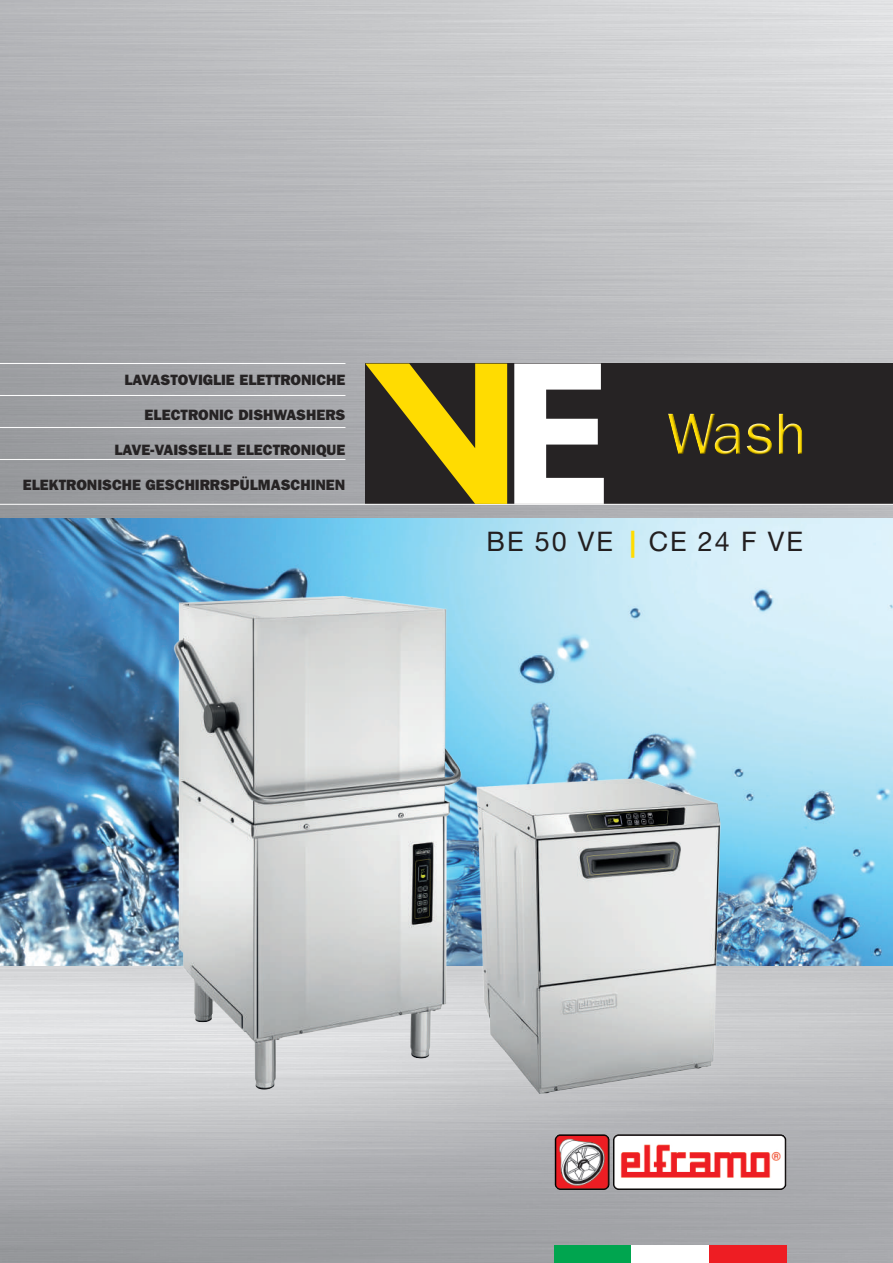
<style>
.page{position:relative;width:893px;height:1263px;background:#fff}
.page>*{position:absolute;margin:0;border:0;box-sizing:border-box;transform-origin:0 0}
.t1{font:58.8px "ITC Franklin Gothic Std";color:#ffdc01}
.t2{font:27px "Helvetica Neue LT Std";letter-spacing:.07em;color:#231f20}
.t3{font:15px "ITC Franklin Gothic Std Hvy";color:#262324}
.s1{font-family:"ITC Franklin Gothic Std";font-weight:600;color:#ffdc01}
</style>
<div class="page">
<img style="left:0;top:0;width:893px;height:1263px">
<img style="left:0;top:519px;width:893px;height:446px">
<div style="left:365px;top:363px;width:528px;height:141px;background:#262324"></div>
<div style="left:554px;top:1246px;width:78px;height:17px;background:#00a54f"></div>
<div style="left:709px;top:1246px;width:77px;height:17px;background:#ee1d23"></div>
<div style="left:632px;top:1246px;width:77px;height:17px;background:#fff"></div>
<img style="left:544px;top:1175px;width:252px;height:18px">
<hr style="left:0;top:427px;width:345px;height:1px;background:#fff">
<hr style="left:0;top:395px;width:345px;height:1px;background:#fff">
<hr style="left:0;top:459px;width:345px;height:1px;background:#fff">
<hr style="left:0;top:504px;width:893px;height:1px;background:#fff">
<hr style="left:0;top:363px;width:345px;height:1px;background:#fff">
<img style="left:116px;top:549px;width:373px;height:595px">
<img style="left:381px;top:657px;width:455px;height:518px">
<svg style="left:514px;top:364px;width:90px;height:140px"></svg>
<svg style="left:365px;top:364px;width:142px;height:140px"></svg>
<div style="left:666px;top:411px;width:137px;height:43px;background:#fff;opacity:.75"></div>
<div style="left:671px;top:412px;width:134px;height:45px;background:#231f20"></div>
<p class="t3" style="left:124px;top:371px;width:223px">LAVASTOVIGLIE ELETTRONICHE</p>
<p class="t3" style="left:145px;top:406px;width:202px">ELECTRONIC DISHWASHERS</p>
<p class="t3" style="left:114px;top:441px;width:232px">LAVE-VAISSELLE ELECTRONIQUE</p>
<p class="t3" style="left:23px;top:476px;width:324px">ELEKTRONISCHE GESCHIRRSPÜLMASCHINEN</p>
<h1 class="t1" style="left:667px;top:400px;width:141px">Wash</h1>
<h2 class="t2" style="left:487px;top:525px;width:318px">BE 50 VE <span class="s1">|</span> CE 24 F VE</h2>
</div>
